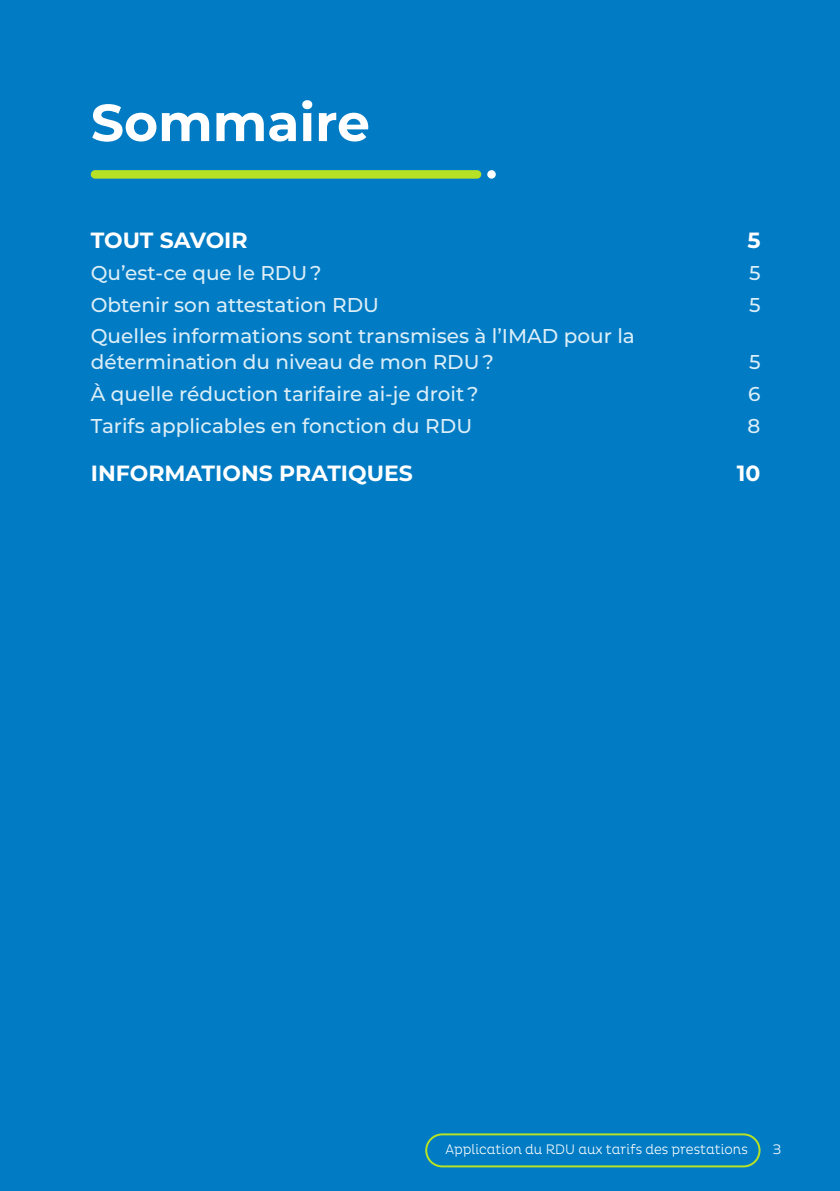
<style>
.page{position:relative;width:840px;height:1191px;background:#fff}
.page>*{position:absolute;margin:0;border:0;box-sizing:border-box;transform-origin:0 0}
.t1{font:700 52px "Montserrat";color:#fff}
.t2{font:700 22px "Montserrat";color:#fff}
.t3{font:500 20px/26px "Montserrat";color:#dceef7}
.t4{font:300 14px "Pluto";color:#fff;scale:.9 1}
.t5{font:300 14px "Pluto";color:#fff}
</style>
<div class="page">
<div style="left:0;top:0;width:839px;height:1191px;background:#007bc4"></div>
<div style="left:425px;top:1133px;width:335px;height:34px;border:2px solid #b7e125;border-radius:16px"></div>
<div style="left:91px;top:170px;width:390px;height:9px;background:#b7e125;border-radius:4px"></div>
<div style="left:487px;top:170px;width:8px;height:9px;background:#fff;border-radius:50%"></div>
<p class="t1" style="left:91px;top:85px;width:280px">Sommaire</p>
<p class="t2" style="left:91px;top:224px;width:158px">TOUT SAVOIR</p>
<p class="t2" style="left:747px;top:224px;width:15px">5</p>
<p class="t3" style="left:91px;top:259px;width:232px">Qu’est-ce que le RDU ?</p>
<p class="t3" style="left:748px;top:259px;width:13px">5</p>
<p class="t3" style="left:91px;top:291px;width:289px">Obtenir son attestation RDU</p>
<p class="t3" style="left:748px;top:291px;width:13px">5</p>
<p class="t3" style="left:91px;top:322px;width:545px">Quelles informations sont transmises à l’IMAD pour la détermination du niveau de mon RDU ?</p>
<p class="t3" style="left:748px;top:348px;width:13px">5</p>
<p class="t3" style="left:91px;top:380px;width:389px">À quelle réduction tarifaire ai-je droit ?</p>
<p class="t3" style="left:747px;top:380px;width:14px">6</p>
<p class="t3" style="left:91px;top:412px;width:382px">Tarifs applicables en fonction du RDU</p>
<p class="t3" style="left:747px;top:412px;width:14px">8</p>
<p class="t2" style="left:91px;top:457px;width:323px">INFORMATIONS PRATIQUES</p>
<p class="t2" style="left:736px;top:457px;width:25px">10</p>
<p class="t4" style="left:445px;top:1141px;width:337px">Application du RDU aux tarifs des prestations</p>
<p class="t5" style="left:772px;top:1141px;width:11px">3</p>
</div>
